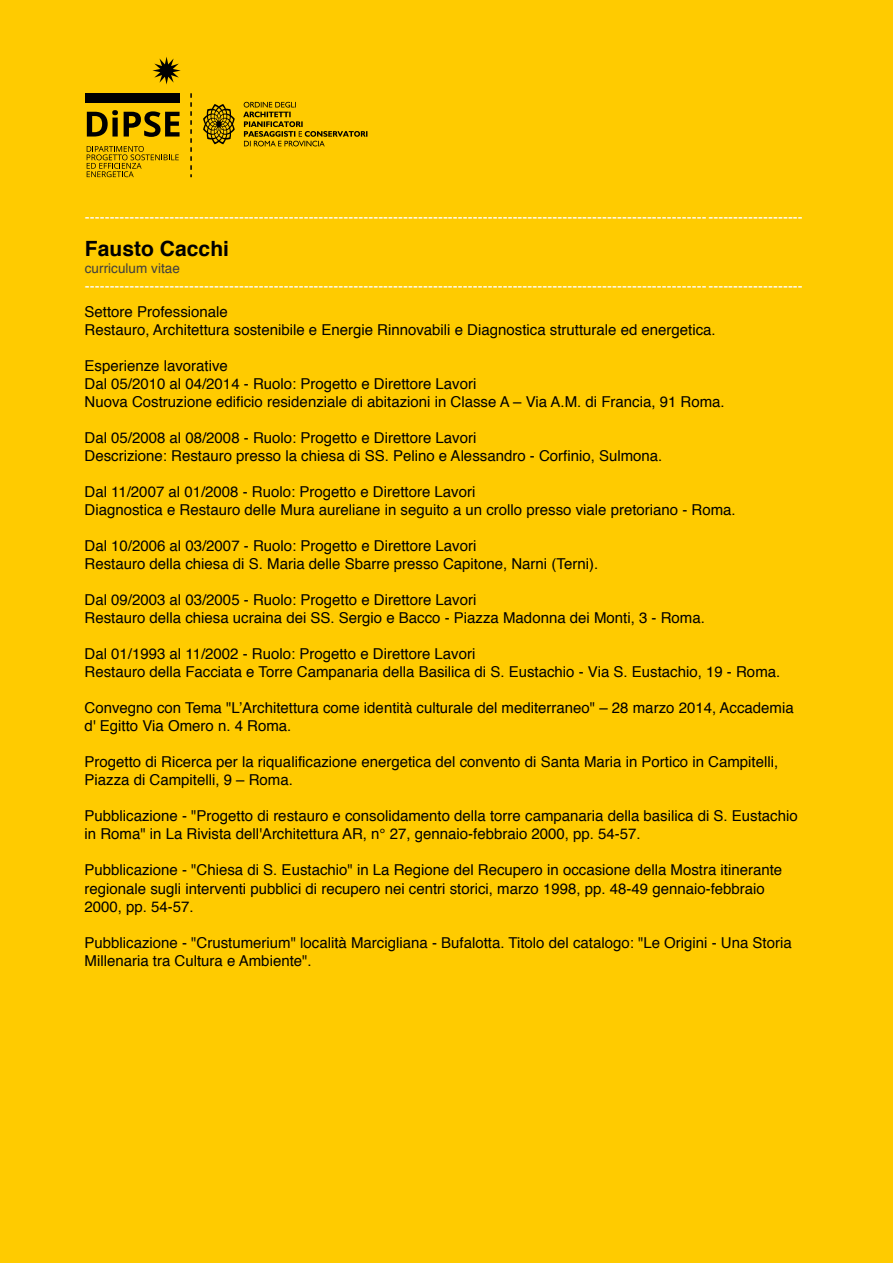
<style>
.page{position:relative;width:893px;height:1263px;background:#ffcb00}
.page>*{position:absolute;margin:0;border:0;box-sizing:border-box;transform-origin:0 0}
.t1{font:700 21px "Helvetica";letter-spacing:.005em;color:#000}
.t2{font:15px/18px "Helvetica";color:#000}
.t3{font:14.7px "Helvetica";color:#fff}
.t4{font:13.5px "Helvetica";color:#404040}
</style>
<div class="page">
<svg style="left:87px;top:146px;width:92px;height:31px"></svg>
<svg style="left:87px;top:110px;width:31px;height:27px"></svg>
<svg style="left:124px;top:111px;width:56px;height:26px"></svg>
<div style="left:85px;top:93px;width:94px;height:10px;background:#000"></div>
<svg style="left:152px;top:57px;width:29px;height:28px"></svg>
<svg style="left:203px;top:104px;width:32px;height:40px"></svg>
<svg style="left:243px;top:102px;width:124px;height:44px"></svg>
<svg style="left:190px;top:93px;width:2px;height:84px"></svg>
<p class="t3" style="left:85px;top:206px;width:719px">------------------------------------------------------------------------------------------------------------------------------------------------</p>
<h1 class="t1" style="left:85px;top:231px;width:146px">Fausto Cacchi</h1>
<p class="t4" style="left:85px;top:258px;width:97px">curriculum vitae</p>
<p class="t3" style="left:85px;top:274px;width:719px">------------------------------------------------------------------------------------------------------------------------------------------------</p>
<p class="t2" style="left:85px;top:303px;width:633px">Settore Professionale<br>Restauro, Architettura sostenibile e Energie Rinnovabili e Diagnostica strutturale ed energetica.</p>
<p class="t2" style="left:85px;top:357px;width:642px">Esperienze lavorative<br>Dal 05/2010 al 04/2014 - Ruolo: Progetto e Direttore Lavori<br>Nuova Costruzione edificio residenziale di abitazioni in Classe A – Via A.M. di Francia, 91 Roma.</p>
<p class="t2" style="left:85px;top:429px;width:579px">Dal 05/2008 al 08/2008 - Ruolo: Progetto e Direttore Lavori<br>Descrizione: Restauro presso la chiesa di SS. Pelino e Alessandro - Corfinio, Sulmona.</p>
<p class="t2" style="left:85px;top:483px;width:653px">Dal 11/2007 al 01/2008 - Ruolo: Progetto e Direttore Lavori<br>Diagnostica e Restauro delle Mura aureliane in seguito a un crollo presso viale pretoriano - Roma.</p>
<p class="t2" style="left:85px;top:537px;width:515px">Dal 10/2006 al 03/2007 - Ruolo: Progetto e Direttore Lavori<br>Restauro della chiesa di S. Maria delle Sbarre presso Capitone, Narni (Terni).</p>
<p class="t2" style="left:85px;top:591px;width:622px">Dal 09/2003 al 03/2005 - Ruolo: Progetto e Direttore Lavori<br>Restauro della chiesa ucraina dei SS. Sergio e Bacco - Piazza Madonna dei Monti, 3 - Roma.</p>
<p class="t2" style="left:85px;top:645px;width:697px">Dal 01/1993 al 11/2002 - Ruolo: Progetto e Direttore Lavori<br>Restauro della Facciata e Torre Campanaria della Basilica di S. Eustachio - Via S. Eustachio, 19 - Roma.</p>
<p class="t2" style="left:85px;top:699px;width:711px">Convegno con Tema "L’Architettura come identità culturale del mediterraneo" – 28 marzo 2014, Accademia d' Egitto Via Omero n. 4 Roma.</p>
<p class="t2" style="left:85px;top:753px;width:695px">Progetto di Ricerca per la riqualificazione energetica del convento di Santa Maria in Portico in Campitelli,<br>Piazza di Campitelli, 9 – Roma.</p>
<p class="t2" style="left:85px;top:807px;width:715px">Pubblicazione - "Progetto di restauro e consolidamento della torre campanaria della basilica di S. Eustachio in Roma" in La Rivista dell'Architettura AR, n° 27, gennaio-febbraio 2000, pp. 54-57.</p>
<p class="t2" style="left:85px;top:861px;width:699px">Pubblicazione - "Chiesa di S. Eustachio" in La Regione del Recupero in occasione della Mostra itinerante regionale sugli interventi pubblici di recupero nei centri storici, marzo 1998, pp. 48-49 gennaio-febbraio<br>2000, pp. 54-57.</p>
<p class="t2" style="left:85px;top:933px;width:709px">Pubblicazione - "Crustumerium" località Marcigliana - Bufalotta. Titolo del catalogo: "Le Origini - Una Storia<br>Millenaria tra Cultura e Ambiente".</p>
</div>
